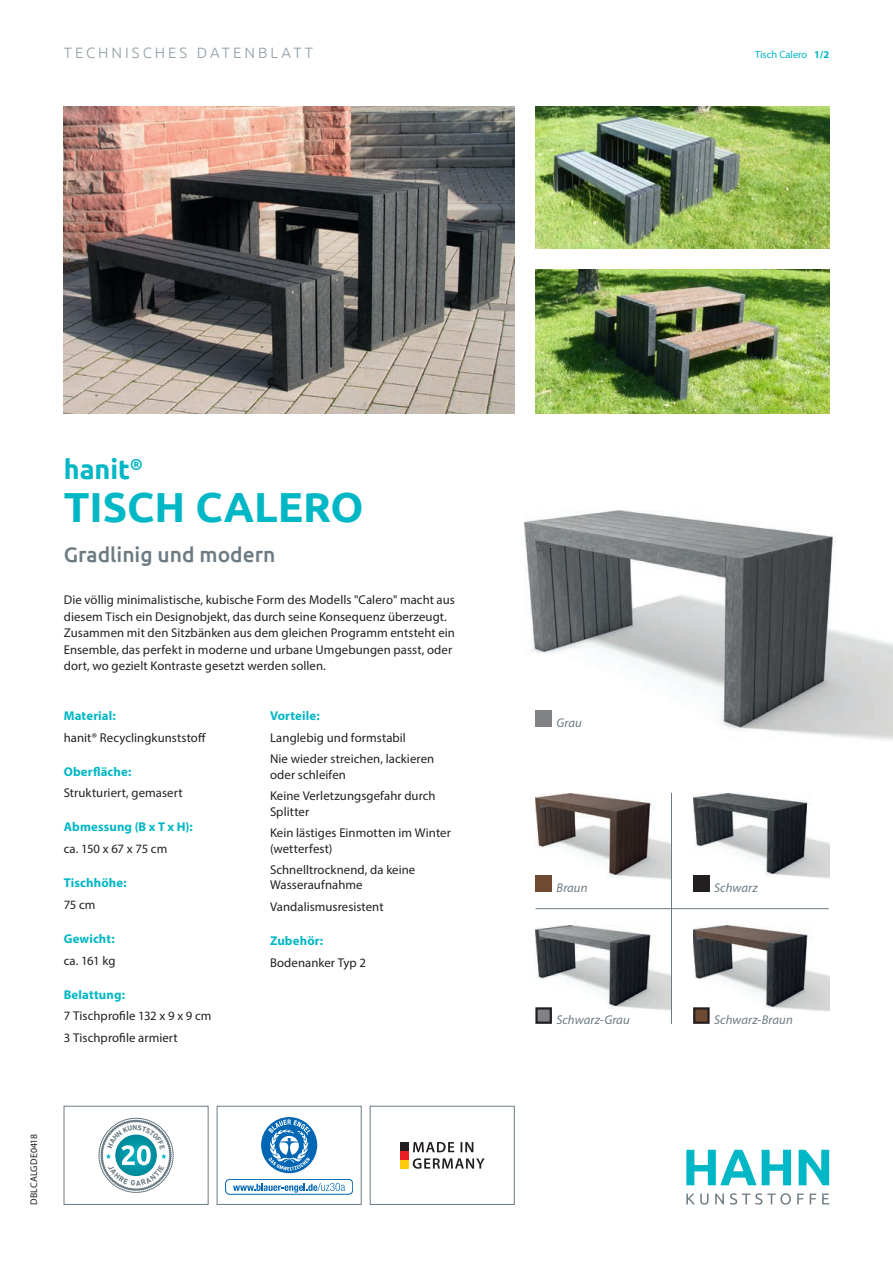
<style>
.page{position:relative;width:893px;height:1263px;background:#fff}
.page>*{position:absolute;margin:0;border:0;box-sizing:border-box;transform-origin:0 0}
.t1{font:700 42px "Ubuntu";color:#00b7c5}
.t2{font:700 27px "Ubuntu";color:#00b7c5}
.t3{font:500 21px "Ubuntu";color:#6b7a83}
.t4{font:300 15px "Ubuntu";letter-spacing:.2em;color:#909ea6}
.t5{font:12.75px/21.6px "Myriad Pro";letter-spacing:.01em;color:#231f20}
.t6{font:700 12.75px "Myriad Pro";letter-spacing:.01em;color:#00b7c5}
.t7{font:italic 12.75px "Myriad Pro";letter-spacing:.005em;color:#6b7a83}
.t8{font:12.75px "Myriad Pro";letter-spacing:-.015em;color:#231f20}
.t9{font:10.5px "Myriad Pro";color:#00b7c5}
.t10{font:9.75px "Myriad Pro";letter-spacing:.015em;color:#231f20}
.s1{font-weight:700}
</style>
<div class="page">
<img style="left:64px;top:106px;width:450px;height:307px">
<img style="left:536px;top:106px;width:293px;height:142px">
<img style="left:536px;top:269px;width:293px;height:144px">
<img style="left:536px;top:793px;width:135px;height:87px">
<img style="left:536px;top:925px;width:135px;height:86px">
<img style="left:693px;top:925px;width:136px;height:87px">
<img style="left:693px;top:793px;width:136px;height:86px">
<hr style="left:671px;top:793px;width:1px;height:231px;background:#6b7a83">
<hr style="left:535px;top:908px;width:294px;height:1px;background:#6b7a83">
<img style="left:525px;top:510px;width:368px;height:230px">
<div style="left:535px;top:710px;width:17px;height:17px;background:#808285"></div>
<div style="left:535px;top:875px;width:17px;height:17px;background:#6f4a33"></div>
<div style="left:693px;top:875px;width:17px;height:17px;background:#231f20"></div>
<div style="left:694px;top:1008px;width:14px;height:15px;background:#6f4a33"></div>
<div style="left:693px;top:1007px;width:17px;height:17px;border:2px solid #231f20"></div>
<div style="left:536px;top:1008px;width:15px;height:15px;background:#808285"></div>
<div style="left:535px;top:1007px;width:17px;height:17px;border:2px solid #231f20"></div>
<svg style="left:762px;top:1150px;width:29px;height:35px"></svg>
<svg style="left:799px;top:1150px;width:30px;height:35px"></svg>
<svg style="left:686px;top:1193px;width:143px;height:11px"></svg>
<svg style="left:686px;top:1150px;width:70px;height:35px"></svg>
<div style="left:64px;top:1106px;width:144px;height:98px;border:1px solid #6b7a83"></div>
<div style="left:370px;top:1106px;width:144px;height:98px;border:1px solid #6b7a83"></div>
<div style="left:400px;top:1142px;width:8px;height:8px;background:#231f20"></div>
<div style="left:400px;top:1151px;width:8px;height:8px;background:#ee1d23"></div>
<div style="left:400px;top:1160px;width:8px;height:8px;background:#feca0a"></div>
<svg style="left:413px;top:1158px;width:72px;height:11px"></svg>
<svg style="left:413px;top:1142px;width:60px;height:10px"></svg>
<div style="left:217px;top:1106px;width:144px;height:98px;border:1px solid #6b7a83"></div>
<svg style="left:261px;top:1117px;width:56px;height:56px"></svg>
<div style="left:225px;top:1179px;width:128px;height:15px;border:1px solid #0166b3;border-radius:4px"></div>
<svg style="left:233px;top:1183px;width:112px;height:10px"></svg>
<svg style="left:101px;top:1120px;width:70px;height:71px"></svg>
<p class="t4" style="left:64px;top:44px;width:251px">TECHNISCHES DATENBLATT</p>
<p class="t9" style="left:755px;top:48px;width:76px">Tisch Calero <span class="s1">1/2</span></p>
<h2 class="t2" style="left:64px;top:453px;width:81px">hanit<sup>®</sup></h2>
<h1 class="t1" style="left:64px;top:482px;width:301px">TISCH CALERO</h1>
<h3 class="t3" style="left:64px;top:541px;width:213px">Gradlinig und modern</h3>
<p class="t5" style="left:64px;top:592px;width:393px;line-height:16.5px">Die völlig minimalistische, kubische Form des Modells "Calero" macht aus diesem Tisch ein Designobjekt, das durch seine Konsequenz überzeugt.<br>Zusammen mit den Sitzbänken aus dem gleichen Programm entsteht ein Ensemble, das perfekt in moderne und urbane Umgebungen passt, oder dort, wo gezielt Kontraste gesetzt werden sollen.</p>
<p class="t6" style="left:64px;top:707px;width:53px">Material:</p>
<p class="t5" style="left:64px;top:726px;width:144px">hanit® Recyclingkunststoff</p>
<p class="t6" style="left:64px;top:763px;width:69px">Oberfläche:</p>
<p class="t5" style="left:64px;top:782px;width:120px">Strukturiert, gemasert</p>
<p class="t6" style="left:64px;top:819px;width:131px">Abmessung (B x T x H):</p>
<p class="t8" style="left:64px;top:841px;width:105px">ca. 150 x 67 x 75 cm</p>
<p class="t6" style="left:64px;top:874px;width:64px">Tischhöhe:</p>
<p class="t5" style="left:64px;top:893px;width:33px">75 cm</p>
<p class="t6" style="left:64px;top:930px;width:52px">Gewicht:</p>
<p class="t5" style="left:64px;top:949px;width:53px">ca. 161 kg</p>
<p class="t6" style="left:64px;top:986px;width:63px">Belattung:</p>
<p class="t5" style="left:64px;top:1005px;width:149px">7 Tischprofile 132 x 9 x 9 cm<br>3 Tischprofile armiert</p>
<p class="t6" style="left:270px;top:707px;width:51px">Vorteile:</p>
<p class="t5" style="left:270px;top:726px;width:166px">Langlebig und formstabil<br>Nie wieder streichen, lackieren</p>
<p class="t5" style="left:270px;top:763px;width:167px">oder schleifen<br>Keine Verletzungsgefahr durch</p>
<p class="t5" style="left:270px;top:800px;width:182px">Splitter<br>Kein lästiges Einmotten im Winter</p>
<p class="t5" style="left:270px;top:837px;width:147px">(wetterfest)<br>Schnelltrocknend, da keine</p>
<p class="t5" style="left:270px;top:874px;width:115px">Wasseraufnahme<br>Vandalismusresistent</p>
<p class="t6" style="left:270px;top:932px;width:55px">Zubehör:</p>
<p class="t5" style="left:270px;top:952px;width:98px">Bodenanker Typ 2</p>
<p class="t10" style="left:28px;top:1205px;width:72px;rotate:-90deg">DBLCALGDE0418</p>
<p class="t7" style="left:557px;top:715px;width:27px">Grau</p>
<p class="t7" style="left:557px;top:880px;width:32px">Braun</p>
<p class="t7" style="left:714px;top:880px;width:45px">Schwarz</p>
<p class="t7" style="left:557px;top:1012px;width:75px">Schwarz-Grau</p>
<p class="t7" style="left:714px;top:1012px;width:80px">Schwarz-Braun</p>
</div>
